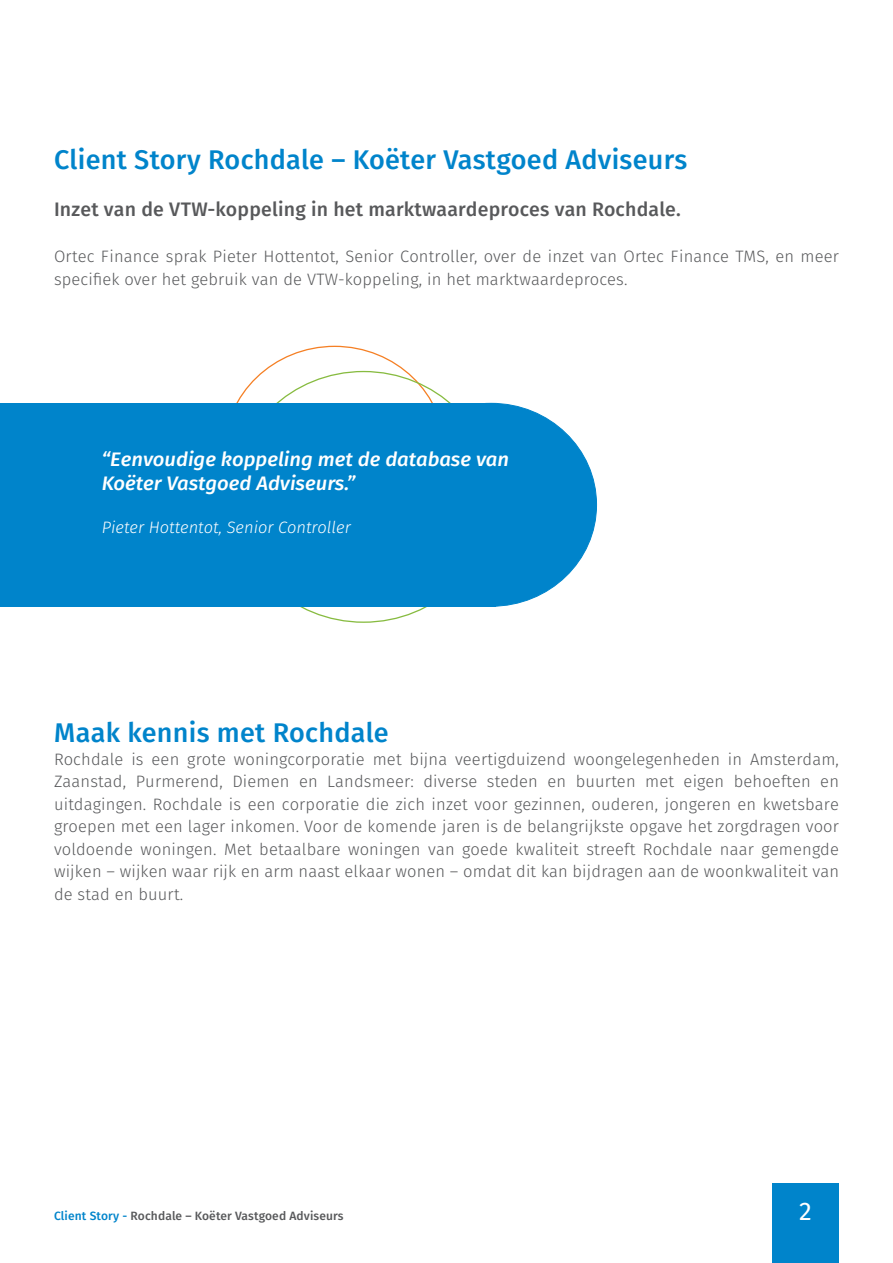
<style>
.page{position:relative;width:893px;height:1263px;background:#fff}
.page>*{position:absolute;margin:0;border:0;box-sizing:border-box;transform-origin:0 0}
.t1{font:500 27px "Fira Sans";letter-spacing:.01em;color:#0084cb}
.t2{font:25.5px "Fira Sans";color:#fff}
.t3{font:italic 500 19.5px/23.4px "Fira Sans";color:#fff;scale:1.04 1}
.t4{font:500 19.5px "Fira Sans";letter-spacing:.01em;color:#58595b}
.t5{font:300 16.5px/22.5px "Fira Sans";letter-spacing:.01em;color:#58595b}
.t6{font:italic 300 16.5px "Fira Sans";color:#fff}
.t7{font:500 12px "Fira Sans";letter-spacing:.01em;color:#58595b}
.s1{color:#0084cb}
</style>
<div class="page">
<div style="left:772px;top:1183px;width:67px;height:80px;background:#0084cb"></div>
<div style="left:0;top:403px;width:496px;height:203px;background:#0084cb"></div>
<div style="left:386px;top:403px;width:210px;height:203px;background:#0084cb;border-radius:50%"></div>
<h1 class="t1" style="left:54px;top:138px;width:635px">Client Story Rochdale – Koëter Vastgoed Adviseurs</h1>
<p class="t4" style="left:54px;top:194px;width:628px">Inzet van de VTW-koppeling in het marktwaardeproces van Rochdale.</p>
<p class="t5" style="left:54px;top:245px;width:786px">Ortec Finance sprak Pieter Hottentot, Senior Controller, over de inzet van Ortec Finance TMS, en meer specifiek over het gebruik van de VTW-koppeling, in het marktwaardeproces.</p>
<p class="t3" style="left:102px;top:447px;width:393px">“Eenvoudige koppeling met de database van<br>Koëter Vastgoed Adviseurs.”</p>
<p class="t6" style="left:102px;top:515px;width:251px">Pieter Hottentot, Senior Controller</p>
<h1 class="t1" style="left:54px;top:711px;width:336px">Maak kennis met Rochdale</h1>
<p class="t5" style="left:54px;top:747px;width:786px;text-align:justify">Rochdale is een grote woningcorporatie met bijna veertigduizend woongelegenheden in Amsterdam, Zaanstad, Purmerend, Diemen en Landsmeer: diverse steden en buurten met eigen behoeften en uitdagingen. Rochdale is een corporatie die zich inzet voor gezinnen, ouderen, jongeren en kwetsbare groepen met een lager inkomen. Voor de komende jaren is de belangrijkste opgave het zorgdragen voor voldoende woningen. Met betaalbare woningen van goede kwaliteit streeft Rochdale naar gemengde wijken – wijken waar rijk en arm naast elkaar wonen – omdat dit kan bijdragen aan de woonkwaliteit van de stad en buurt.</p>
<p class="t7" style="left:54px;top:1206px;width:291px"><span class="s1">Client Story -</span> Rochdale – Koëter Vastgoed Adviseurs</p>
<h2 class="t2" style="left:799px;top:1192px;width:14px">2</h2>
</div>
